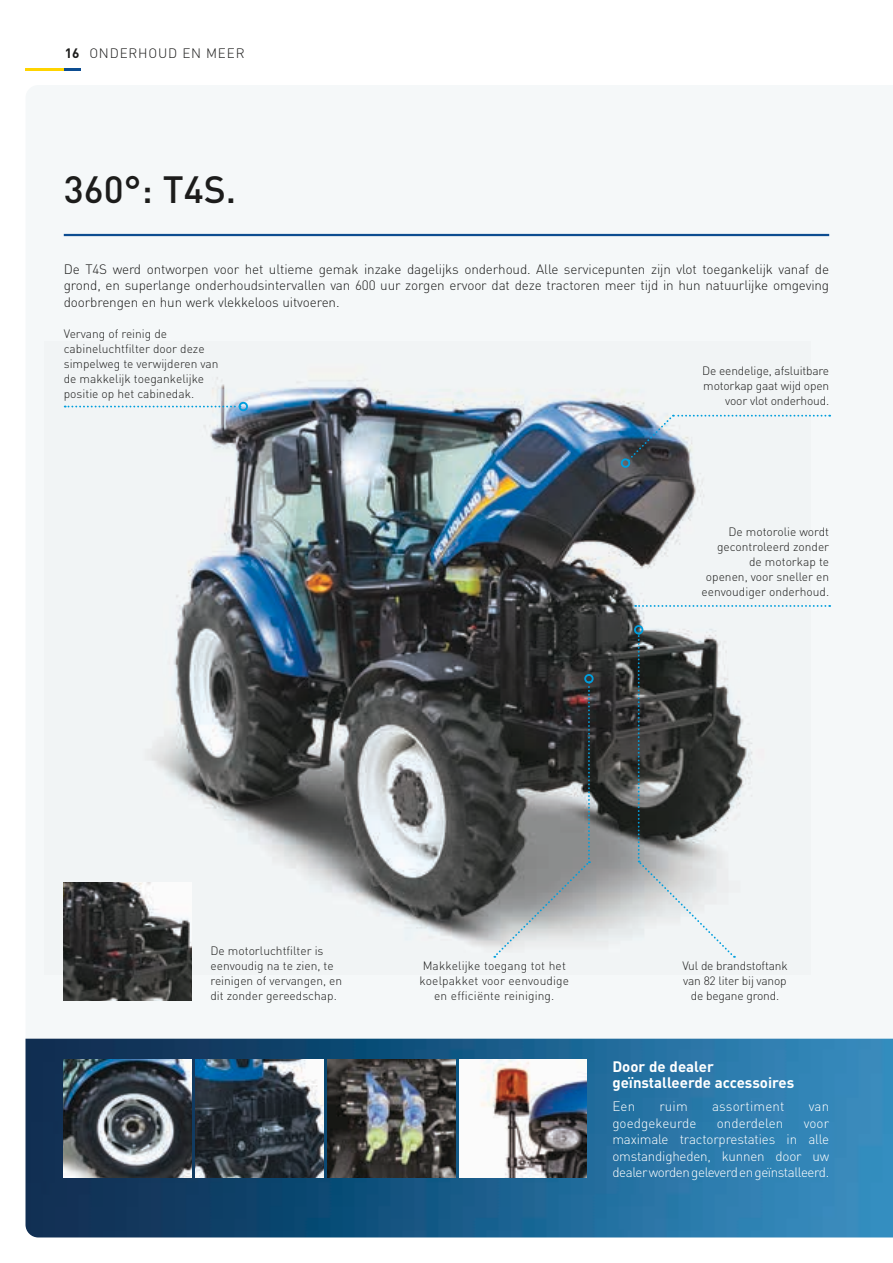
<style>
.page{position:relative;width:893px;height:1263px;background:#fff}
.page>*{position:absolute;margin:0;border:0;box-sizing:border-box;transform-origin:0 0}
.t1{font:500 37.5px "DIN Pro";color:#1c1c1b}
.t2{font:700 15px/16.5px "DIN Pro";color:#fff}
.t3{font:300 13.5px/16.5px "DIN Pro";letter-spacing:-.01em;color:#1c1c1b;text-align:justify}
.t4{font:300 13.5px/16.5px "DIN Pro";letter-spacing:-.015em;color:#fff;text-align:justify}
.t5{font:300 13.5px "DIN Pro";letter-spacing:.005em;color:#fff}
.t6{font:300 13.5px "DIN Pro";letter-spacing:.06em;color:#1c1c1b}
.t7{font:300 13.5px "DIN Pro";letter-spacing:.015em;color:#fff}
.t8{font:300 12px/15px "DIN Pro";color:#1c1c1b}
.s1{font-weight:700}
</style>
<div class="page">
<svg style="left:26px;top:68px;width:55px;height:2px"></svg>
<hr style="left:64px;top:234px;width:765px;height:2px;background:#0d4d91">
<img style="left:26px;top:1039px;width:867px;height:198px">
<img style="left:196px;top:1060px;width:127px;height:118px">
<img style="left:327px;top:1060px;width:128px;height:118px">
<img style="left:459px;top:1060px;width:128px;height:118px">
<img style="left:64px;top:1060px;width:127px;height:118px">
<img style="left:45px;top:341px;width:765px;height:634px">
<img style="left:176px;top:389px;width:174px;height:415px">
<svg style="left:627px;top:415px;width:203px;height:47px"></svg>
<div style="left:621px;top:458px;width:9px;height:10px;border:2px solid #009edd;border-radius:50%"></div>
<svg style="left:635px;top:605px;width:195px;height:2px"></svg>
<svg style="left:65px;top:406px;width:174px;height:1px"></svg>
<div style="left:239px;top:402px;width:9px;height:9px;border:2px solid #009edd;border-radius:50%"></div>
<svg style="left:637px;top:633px;width:98px;height:325px"></svg>
<div style="left:634px;top:625px;width:9px;height:9px;border:2px solid #009edd;border-radius:50%"></div>
<svg style="left:494px;top:681px;width:96px;height:277px;background:#6e7070"></svg>
<div style="left:584px;top:674px;width:10px;height:9px;border:2px solid #009edd;border-radius:50%"></div>
<img style="left:64px;top:882px;width:127px;height:118px">
<p class="t6" style="left:65px;top:44px;width:181px"><span class="s1">16</span> ONDERHOUD EN MEER</p>
<h1 class="t1" style="left:64px;top:164px;width:174px">360°: T4S.</h1>
<p class="t3" style="left:64px;top:260px;width:767px">De T4S werd ontworpen voor het ultieme gemak inzake dagelijks onderhoud. Alle servicepunten zijn vlot toegankelijk vanaf de grond, en superlange onderhoudsintervallen van 600 uur zorgen ervoor dat deze tractoren meer tijd in hun natuurlijke omgeving doorbrengen en hun werk vlekkeloos uitvoeren.</p>
<p class="t8" style="left:64px;top:325px;width:156px">Vervang of reinig de cabineluchtfilter door deze simpelweg te verwijderen van de makkelijk toegankelijke positie op het cabinedak.</p>
<p class="t8" style="left:702px;top:363px;width:128px;text-align:right">De eendelige, afsluitbare motorkap gaat wijd open voor vlot onderhoud.</p>
<p class="t8" style="left:702px;top:524px;width:129px;text-align:right">De motorolie wordt gecontroleerd zonder de motorkap te<br>openen, voor sneller en eenvoudiger onderhoud.</p>
<p class="t8" style="left:210px;top:943px;width:133px">De motorluchtfilter is eenvoudig na te zien, te reinigen of vervangen, en dit zonder gereedschap.</p>
<p class="t8" style="left:419px;top:958px;width:151px;text-align:center">Makkelijke toegang tot het koelpakket voor eenvoudige en efficiënte reiniging.</p>
<p class="t8" style="left:682px;top:958px;width:107px;text-align:center">Vul de brandstoftank van 82 liter bij vanop de begane grond.</p>
<p class="t2" style="left:612px;top:1058px;width:183px">Door de dealer geïnstalleerde accessoires</p>
<p class="t4" style="left:612px;top:1098px;width:24px">Een</p>
<p class="t4" style="left:659px;top:1098px;width:30px">ruim</p>
<p class="t7" style="left:712px;top:1097px;width:74px">assortiment</p>
<p class="t4" style="left:809px;top:1098px;width:22px">van</p>
<p class="t5" style="left:612px;top:1114px;width:86px">goedgekeurde</p>
<p class="t5" style="left:717px;top:1114px;width:68px">onderdelen</p>
<p class="t4" style="left:612px;top:1114px;width:218px;text-indent:191px">voor maximale tractorprestaties in alle omstandigheden, kunnen door uw dealer worden geleverd en geïnstalleerd.</p>
</div>
